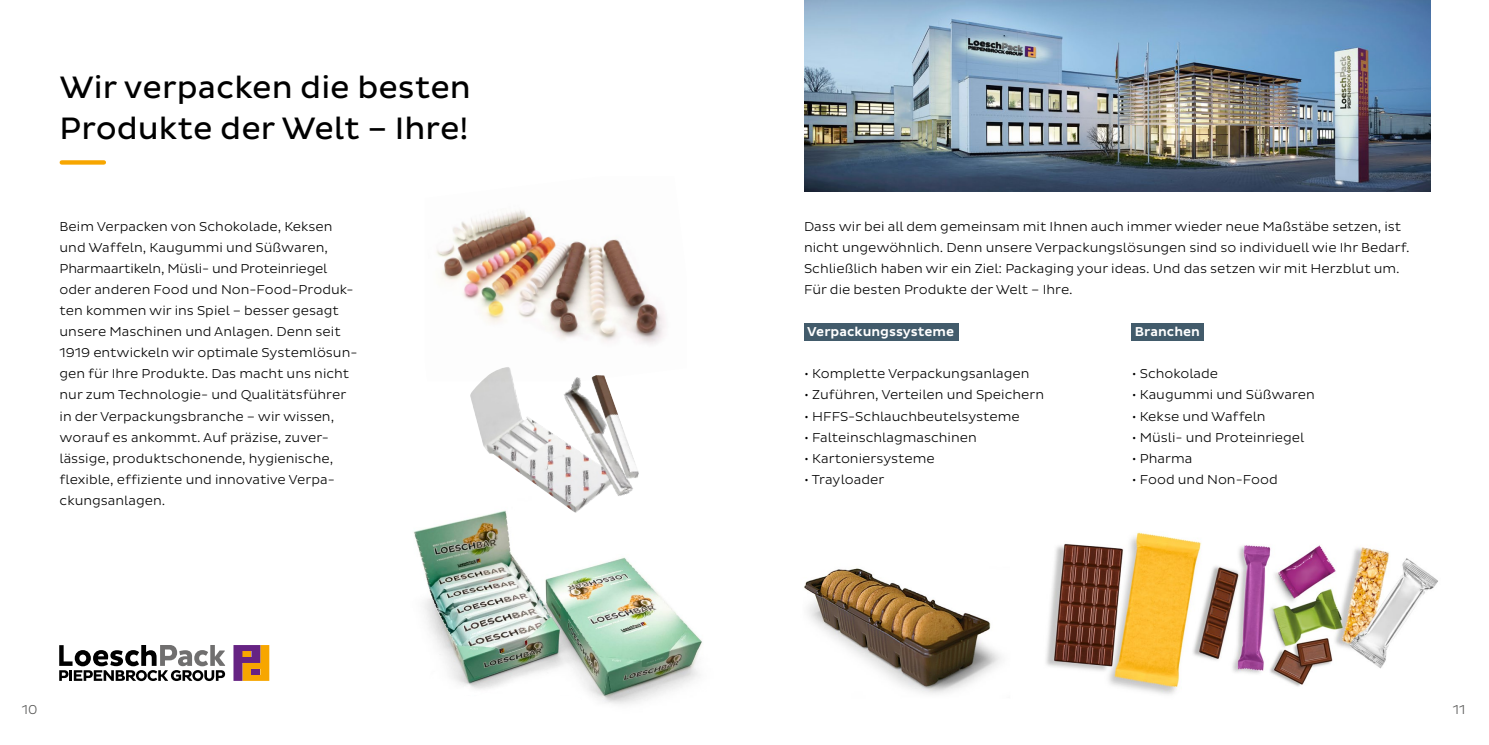
<style>
.page{position:relative;width:1489px;height:745px;background:#fff}
.page>*{position:absolute;margin:0;border:0;box-sizing:border-box;transform-origin:0 0}
.t1{font:31.5px/40.2px "Pluto Sans";color:#000}
.t2{font:300 13.12px/21px "Pluto Sans";color:#000}
.t3{font:500 13.12px "Pluto Sans";color:#fff}
.t4{font:300 13.12px "Pluto Sans";color:#575756}
</style>
<div class="page">
<img style="left:414px;top:512px;width:288px;height:192px">
<img style="left:1046px;top:532px;width:392px;height:162px">
<img style="left:804px;top:568px;width:197px;height:126px">
<img style="left:470px;top:381px;width:50px;height:131px">
<img style="left:520px;top:381px;width:157px;height:134px">
<img style="left:591px;top:381px;width:18px;height:47px">
<img style="left:436px;top:210px;width:229px;height:171px">
<img style="left:804px;top:0;width:626px;height:191px">
<svg style="left:233px;top:645px;width:36px;height:35px"></svg>
<div style="left:251px;top:668px;width:9px;height:6px;background:#662383"></div>
<svg style="left:59px;top:645px;width:166px;height:35px"></svg>
<div style="left:804px;top:323px;width:154px;height:18px;background:#425b6b"></div>
<div style="left:1131px;top:323px;width:73px;height:18px;background:#425b6b"></div>
<svg style="left:62px;top:160px;width:42px;height:4px"></svg>
<h1 class="t1" style="left:60px;top:67px;width:413px">Wir verpacken die besten<br>Produkte der Welt – Ihre!</h1>
<p class="t2" style="left:60px;top:216px;width:299px">Beim Verpacken von Schokolade, Keksen und Waffeln, Kaugummi und Süßwaren, Pharmaartikeln, Müsli- und Proteinriegel oder anderen Food und Non- Food- Produk&shy;ten kommen wir ins Spiel – besser gesagt unsere Maschinen und Anlagen. Denn seit 1919 entwickeln wir optimale Systemlösun&shy;gen für Ihre Produkte. Das macht uns nicht nur zum Technologie- und Qualitätsführer in der Verpackungsbranche – wir wissen, worauf es ankommt. Auf präzise, zuver&shy;lässige, produktschonende, hygienische, flexible, effiziente und innovative Verpa&shy;ckungsanlagen.</p>
<p class="t2" style="left:804px;top:216px;width:607px">Dass wir bei all dem gemeinsam mit Ihnen auch immer wieder neue Maßstäbe setzen, ist nicht ungewöhnlich. Denn unsere Verpackungslösungen sind so individuell wie Ihr Bedarf.<br>Schließlich haben wir ein Ziel: Packaging your ideas. Und das setzen wir mit Herzblut um.<br>Für die besten Produkte der Welt – Ihre.</p>
<p class="t3" style="left:807px;top:324px;width:148px">Verpackungssysteme</p>
<p class="t2" style="left:804px;top:363px;width:227px">• Komplette Verpackungsanlagen</p>
<p class="t2" style="left:804px;top:384px;width:242px">• Zuführen, Verteilen und Speichern</p>
<p class="t2" style="left:804px;top:405px;width:217px">• HFFS-Schlauchbeutelsysteme</p>
<p class="t2" style="left:804px;top:426px;width:174px">• Falteinschlagmaschinen</p>
<p class="t2" style="left:804px;top:447px;width:132px">• Kartoniersysteme</p>
<p class="t2" style="left:804px;top:468px;width:82px">• Trayloader</p>
<p class="t3" style="left:1134px;top:324px;width:67px">Branchen</p>
<p class="t2" style="left:1131px;top:363px;width:88px">• Schokolade</p>
<p class="t2" style="left:1131px;top:384px;width:185px">• Kaugummi und Süßwaren</p>
<p class="t2" style="left:1131px;top:405px;width:135px">• Kekse und Waffeln</p>
<p class="t2" style="left:1131px;top:426px;width:174px">• Müsli- und Proteinriegel</p>
<p class="t2" style="left:1131px;top:447px;width:62px">• Pharma</p>
<p class="t2" style="left:1131px;top:468px;width:147px">• Food und Non- Food</p>
<p class="t4" style="left:22px;top:701px;width:17px">10</p>
<p class="t4" style="left:1452px;top:701px;width:14px">11</p>
</div>
